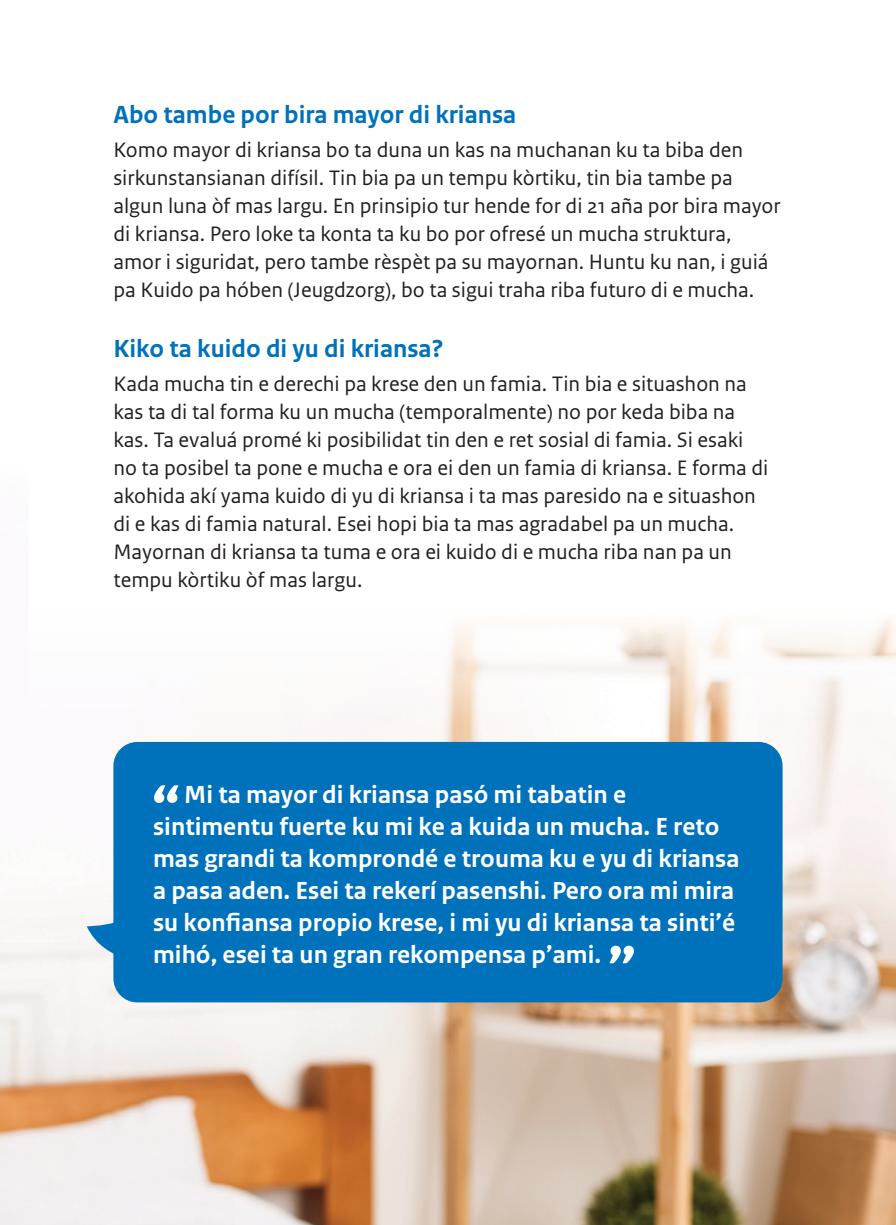
<style>
.page{position:relative;width:896px;height:1225px;background:#fff}
.page>*{position:absolute;margin:0;border:0;box-sizing:border-box;transform-origin:0 0}
.t1{font:700 63.4px "Rijksoverheid Sans Text";color:#fff}
.t2{font:700 26px/32px "Rijksoverheid Sans Text";color:#fff}
.t3{font:700 26px "Rijksoverheid Sans Text";color:#0071bb}
.t4{font:22px/28px "Rijksoverheid Sans Text";color:#231f20}
</style>
<div class="page">
<img style="left:0;top:726px;width:896px;height:499px">
<svg style="left:87px;top:891px;width:26px;height:74px"></svg>
<div style="left:113px;top:742px;width:669px;height:260px;background:#0071bb;border-radius:24px"></div>
<p class="t3" style="left:113px;top:100px;width:404px">Abo tambe por bira mayor di kriansa</p>
<p class="t4" style="left:113px;top:136px;width:669px">Komo mayor di kriansa bo ta duna un kas na muchanan ku ta biba den sirkunstansianan difísil. Tin bia pa un tempu kòrtiku, tin bia tambe pa algun luna òf mas largu. En prinsipio tur hende for di 21 aña por bira mayor di kriansa. Pero loke ta konta ta ku bo por ofresé un mucha struktura, amor i siguridat, pero tambe rèspèt pa su mayornan. Huntu ku nan, i guiá pa Kuido pa hóben (Jeugdzorg), bo ta sigui traha riba futuro di e mucha.</p>
<p class="t3" style="left:113px;top:334px;width:332px">Kiko ta kuido di yu di kriansa?</p>
<p class="t4" style="left:113px;top:370px;width:656px">Kada mucha tin e derechi pa krese den un famia. Tin bia e situashon na kas ta di tal forma ku un mucha (temporalmente) no por keda biba na kas. Ta evaluá promé ki posibilidat tin den e ret sosial di famia. Si esaki no ta posibel ta pone e mucha e ora ei den un famia di kriansa. E forma di akohida akí yama kuido di yu di kriansa i ta mas paresido na e situashon di e kas di famia natural. Esei hopi bia ta mas agradabel pa un mucha.<br>Mayornan di kriansa ta tuma e ora ei kuido di e mucha riba nan pa un tempu kòrtiku òf mas largu.</p>
<p class="t2" style="left:153px;top:778px;width:588px;text-indent:31px">Mi ta mayor di kriansa pasó mi tabatin e sintimentu fuerte ku mi ke a kuida un mucha. E reto mas grandi ta komprondé e trouma ku e yu di kriansa a pasa aden. Esei ta rekerí pasenshi. Pero ora mi mira su konfiansa propio krese, i mi yu di kriansa ta sinti’é mihó, esei ta un gran rekompensa p’ami.</p>
<h1 class="t1" style="left:151px;top:773px;width:31px">“</h1>
<h1 class="t1" style="left:607px;top:933px;width:31px">”</h1>
</div>
